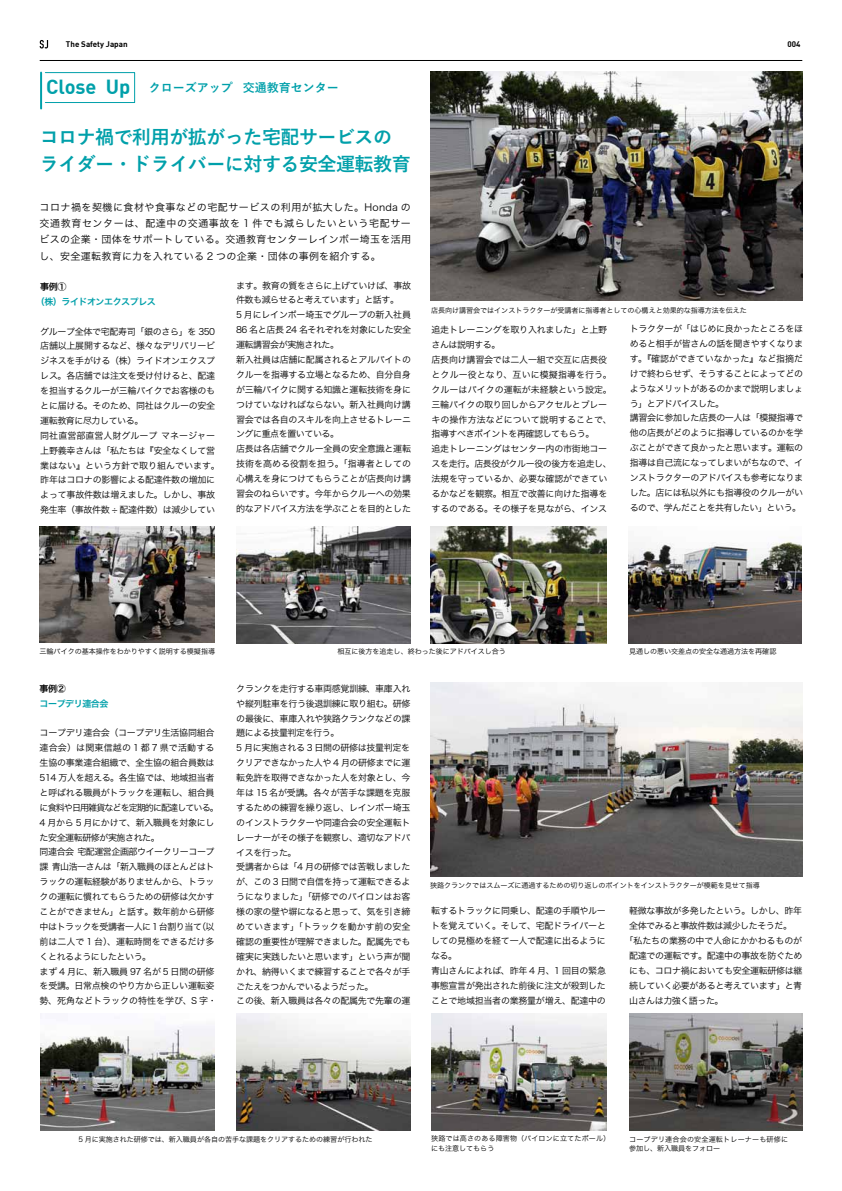
<style>
.page{position:relative;width:842px;height:1191px;background:#fff}
.page>*{position:absolute;margin:0;border:0;box-sizing:border-box;transform-origin:0 0}
.t1{font:700 19px/26.9px "Yu Go";letter-spacing:-.025em;color:#00a0aa}
.t2{font:700 12px "Yu Go";color:#00a0aa}
.t3{font:10px/16.3px "Hira Kaku Pro N W3";letter-spacing:.03em;color:#000;text-align:justify}
.t4{font:9px/14.9px "Hira Kaku Pro N W3";letter-spacing:-.03em;color:#000}
.t5{font:9px "Hira Kaku Pro N W3";letter-spacing:-.05em;color:#000}
.t6{font:9px "Hira Kaku Pro N W6";letter-spacing:-.05em;color:#00a0aa}
.t7{font:9px "Hira Kaku Pro N W6";letter-spacing:-.05em;color:#000}
.t8{font:700 8px "DIN";color:#000}
.t9{font:7.1px "Hira Kaku Pro N W3";letter-spacing:-.01em;color:#000}
.t10{font:7.1px/9.2px "Hira Kaku Pro N W3";letter-spacing:.02em;color:#000}
.t11{font:7.1px/9.2px "Hira Kaku Pro N W3";letter-spacing:.01em;color:#000}
.s1{font-family:"DIN";font-size:20px}
</style>
<div class="page">
<svg style="left:40px;top:40px;width:8px;height:8px"></svg>
<hr style="left:40px;top:60px;width:762px;height:1px;background:#000">
<div style="left:45px;top:72px;width:90px;height:31px;border:1px solid #00a0aa"></div>
<hr style="left:40px;top:73px;width:2px;height:35px;background:#00a0aa">
<img style="left:40px;top:1013px;width:175px;height:117px">
<img style="left:236px;top:1013px;width:175px;height:117px">
<img style="left:431px;top:1013px;width:176px;height:117px">
<img style="left:629px;top:1013px;width:173px;height:117px">
<img style="left:431px;top:682px;width:371px;height:194px">
<img style="left:431px;top:72px;width:371px;height:228px">
<img style="left:40px;top:526px;width:175px;height:116px">
<img style="left:237px;top:527px;width:174px;height:116px">
<img style="left:431px;top:526px;width:176px;height:117px">
<img style="left:629px;top:537px;width:173px;height:106px">
<p class="t8" style="left:66px;top:38px;width:63px">The Safety Japan</p>
<p class="t8" style="left:787px;top:39px;width:15px">004</p>
<h2 class="t2" style="left:46px;top:81px;width:294px"><span class="s1">Close Up</span> クローズアップ 交通教育センター</h2>
<h1 class="t1" style="left:40px;top:124px;width:372px">コロナ禍で利用が拡がった宅配サービスのライダー・ドライバーに対する安全運転教育</h1>
<p class="t3" style="left:40px;top:198px;width:373px">コロナ禍を契機に食材や食事などの宅配サービスの利用が拡大した。Honda の交通教育センターは、配達中の交通事故を 1 件でも減らしたいという宅配サービスの企業・団体をサポートしている。交通教育センターレインボー埼玉を活用し、安全運転教育に力を入れている 2 つの企業・団体の事例を紹介する。</p>
<p class="t7" style="left:40px;top:278px;width:28px">事例①</p>
<p class="t6" style="left:36px;top:293px;width:122px">（株）ライドオンエクスプレス</p>
<p class="t4" style="left:40px;top:323px;width:181px">グループ全体で宅配寿司「銀のさら」を 350店舗以上展開するなど、様々なデリバリービジネスを手がける（株）ライドオンエクスプレス。各店舗では注文を受け付けると、配達を担当するクルーが三輪バイクでお客様のもとに届ける。そのため、同社はクルーの安全運転教育に尽力している。<br>同社直営部直営人財グループ マネージャー上野義幸さんは「私たちは『安全なくして営業はない』という方針で取り組んでいます。昨年はコロナの影響による配達件数の増加によって事故件数は増えました。しかし、事故発生率（事故件数 ÷ 配達件数）は減少してい</p>
<p class="t4" style="left:236px;top:277px;width:176px">ます。教育の質をさらに上げていけば、事故件数も減らせると考えています」と話す。<br>5 月にレインボー埼玉でグループの新入社員<br>86 名と店長 24 名それぞれを対象にした安全運転講習会が実施された。<br>新入社員は店舗に配属されるとアルバイトのクルーを指導する立場となるため、自分自身が三輪バイクに関する知識と運転技術を身につけていなければならない。新入社員向け講習会では各自のスキルを向上させるトレーニングに重点を置いている。<br>店長は各店舗でクルー全員の安全意識と運転技術を高める役割を担う。「指導者としての心構えを身につけてもらうことが店長向け講習会のねらいです。今年からクルーへの効果的なアドバイス方法を学ぶことを目的とした</p>
<p class="t9" style="left:431px;top:303px;width:317px">店長向け講習会ではインストラクターが受講者に指導者としての心構えと効果的な指導方法を伝えた</p>
<p class="t4" style="left:431px;top:322px;width:182px">追走トレーニングを取り入れました」と上野さんは説明する。<br>店長向け講習会では二人一組で交互に店長役とクルー役となり、互いに模擬指導を行う。クルーはバイクの運転が未経験という設定。三輪バイクの取り回しからアクセルとブレーキの操作方法などについて説明することで、指導すべきポイントを再確認してもらう。<br>追走トレーニングはセンター内の市街地コースを走行。店長役がクルー役の後方を追走し、法規を守っているか、必要な確認ができているかなどを観察。相互で改善に向けた指導をするのである。その様子を見ながら、インス</p>
<p class="t4" style="left:630px;top:320px;width:175px">トラクターが「はじめに良かったところをほめると相手が皆さんの話を聞きやすくなります。『確認ができていなかった』など指摘だけで終わらせず、そうすることによってどのようなメリットがあるのかまで説明しましょう」とアドバイスした。<br>講習会に参加した店長の一人は「模擬指導で他の店長がどのように指導しているのかを学ぶことができて良かったと思います。運転の指導は自己流になってしまいがちなので、インストラクターのアドバイスも参考になりました。店には私以外にも指導役のクルーがいるので、学んだことを共有したい」という。</p>
<p class="t9" style="left:40px;top:645px;width:177px">三輪バイクの基本操作をわかりやすく説明する模擬指導</p>
<p class="t9" style="left:337px;top:644px;width:170px">相互に後方を追走し、終わった後にアドバイスし合う</p>
<p class="t9" style="left:629px;top:644px;width:149px">見通しの悪い交差点の安全な通過方法を再確認</p>
<p class="t7" style="left:40px;top:680px;width:28px">事例②</p>
<p class="t6" style="left:40px;top:695px;width:70px">コープデリ連合会</p>
<p class="t4" style="left:40px;top:725px;width:181px">コープデリ連合会（コープデリ生活協同組合連合会）は関東信越の 1 都 7 県で活動する生協の事業連合組織で、全生協の組合員数は<br>514 万人を超える。各生協では、地域担当者と呼ばれる職員がトラックを運転し、組合員に食料や日用雑貨などを定期的に配達している。<br>4 月から 5 月にかけて、新入職員を対象にした安全運転研修が実施された。<br>同連合会 宅配運営企画部ウイークリーコープ課 青山浩一さんは「新入職員のほとんどはトラックの運転経験がありませんから、トラックの運転に慣れてもらうための研修は欠かすことができません」と話す。数年前から研修中はトラックを受講者一人に1台割り当て（以前は二人で 1 台）、運転時間をできるだけ多くとれるようにしたという。<br>まず 4 月に、新入職員 97 名が 5 日間の研修を受講。日常点検のやり方から正しい運転姿勢、死角などトラックの特性を学び、S 字・</p>
<p class="t4" style="left:236px;top:680px;width:176px">クランクを走行する車両感覚訓練、車庫入れや縦列駐車を行う後退訓練に取り組む。研修の最後に、車庫入れや狭路クランクなどの課題による技量判定を行う。<br>5 月に実施される 3 日間の研修は技量判定をクリアできなかった人や 4 月の研修までに運転免許を取得できなかった人を対象とし、今年は 15 名が受講。各々が苦手な課題を克服するための練習を繰り返し、レインボー埼玉のインストラクターや同連合会の安全運転トレーナーがその様子を観察し、適切なアドバイスを行った。<br>受講者からは「4 月の研修では苦戦しましたが、この 3 日間で自信を持って運転できるようになりました」「研修でのパイロンはお客様の家の壁や塀になると思って、気を引き締めていきます」「トラックを動かす前の安全確認の重要性が理解できました。配属先でも確実に実践したいと思います」という声が聞かれ、納得いくまで練習することで各々が手ごたえをつかんでいるようだった。<br>この後、新入職員は各々の配属先で先輩の運</p>
<p class="t9" style="left:430px;top:878px;width:331px">狭路クランクではスムーズに通過するための切り返しのポイントをインストラクターが模範を見せて指導</p>
<p class="t4" style="left:431px;top:903px;width:176px">転するトラックに同乗し、配達の手順やルートを覚えていく。そして、宅配ドライバーとしての見極めを経て一人で配達に出るようになる。<br>青山さんによれば、昨年 4 月、1 回目の緊急事態宣言が発出された前後に注文が殺到したことで地域担当者の業務量が増え、配達中の</p>
<p class="t4" style="left:629px;top:902px;width:175px">軽微な事故が多発したという。しかし、昨年</p>
<p class="t5" style="left:629px;top:917px;width:164px">全体でみると事故件数は減少したそうだ。</p>
<p class="t4" style="left:625px;top:932px;width:179px">「私たちの業務の中で人命にかかわるものが</p>
<p class="t4" style="left:629px;top:947px;width:175px">配達での運転です。配達中の事故を防ぐため</p>
<p class="t4" style="left:629px;top:962px;width:175px">にも、コロナ禍においても安全運転研修は継</p>
<p class="t4" style="left:629px;top:977px;width:175px">続していく必要があると考えています」と青</p>
<p class="t5" style="left:629px;top:992px;width:96px">山さんは力強く語った。</p>
<p class="t9" style="left:78px;top:1133px;width:296px">5 月に実施された研修では、新入職員が各自の苦手な課題をクリアするための練習が行われた</p>
<p class="t11" style="left:431px;top:1133px;width:181px">狭路では高さのある障害物（パイロンに立てたポール）にも注意してもらう</p>
<p class="t10" style="left:629px;top:1133px;width:161px">コープデリ連合会の安全運転トレーナーも研修に参加し、新入職員をフォロー</p>
</div>
